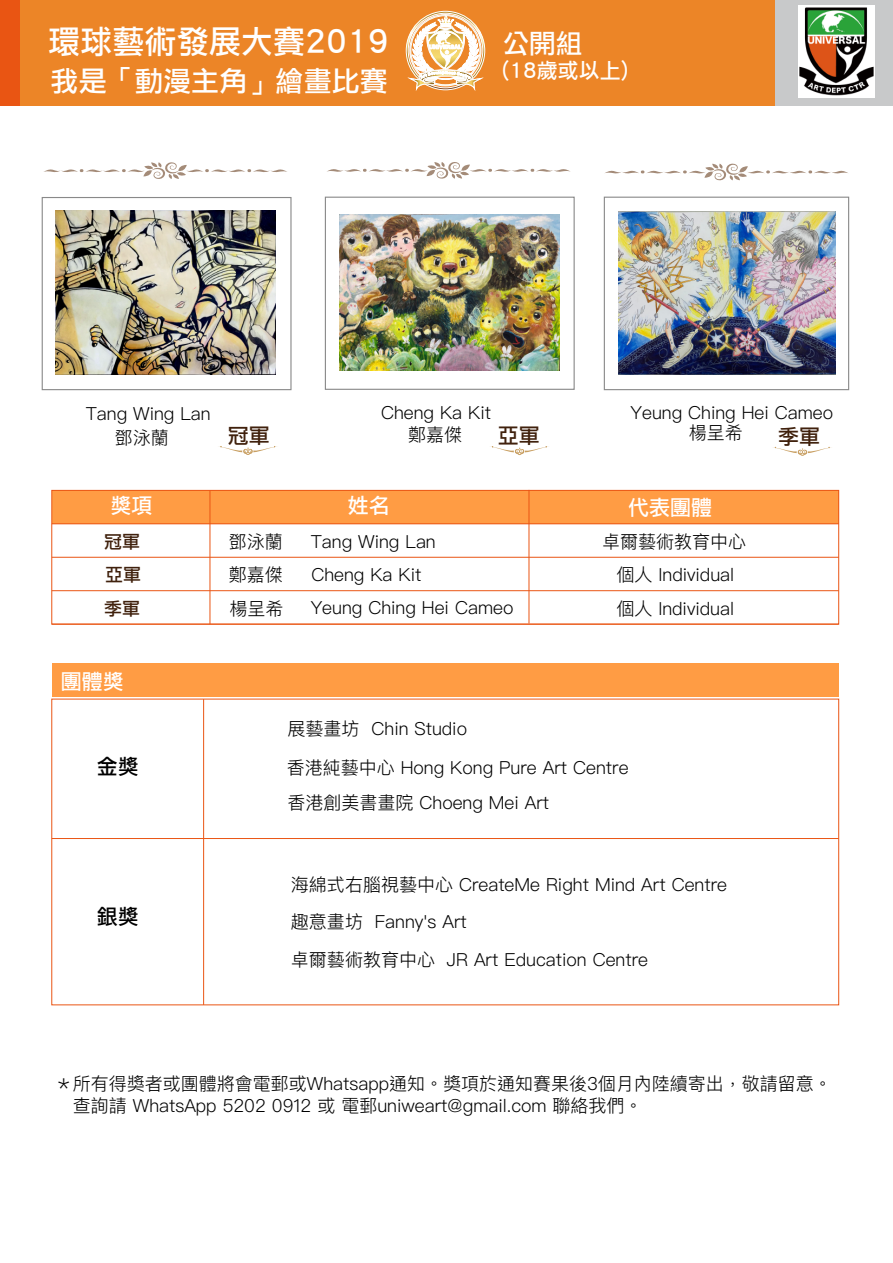
<style>
.page{position:relative;width:893px;height:1263px;background:#fff}
.page>*{position:absolute;margin:0;border:0;box-sizing:border-box;transform-origin:0 0}
.t1{font:32.1px "Li Hei Pro";color:#fff}
.t2{font:28.05px "Li Hei Pro";color:#fff}
.t3{font:26.7px "Li Hei Pro";color:#fff}
.t4{font:21px "Li Hei Pro";color:#fff}
.t5{font:21px "Li Hei Pro";color:#40210d}
.t6{font:21px "Li Hei Pro";color:#000}
.t7{font:300 18px/21.6px "Ping Fang HK";color:#000}
.t8{font:18px "Li Hei Pro";color:#40210d}
</style>
<div class="page">
<div style="left:42px;top:197px;width:250px;height:193px;background:#fff;border:1px solid #898989"></div>
<div style="left:52px;top:490px;width:787px;height:34px;background:#ff9c44"></div>
<div style="left:52px;top:663px;width:787px;height:34px;background:#ff9c44"></div>
<div style="left:0;top:0;width:775px;height:105px;background:#ec8527"></div>
<div style="left:775px;top:0;width:118px;height:105px;background:#c8c9ca"></div>
<img style="left:798px;top:6px;width:77px;height:92px">
<div style="left:0;top:0;width:20px;height:105px;background:#e95513"></div>
<div style="left:51px;top:490px;width:788px;height:134px;border:1px solid #ea5514"></div>
<hr style="left:52px;top:624px;width:787px;height:1px;background:#ea5514">
<hr style="left:52px;top:590px;width:787px;height:1px;background:#ea5514">
<hr style="left:52px;top:557px;width:787px;height:1px;background:#ea5514">
<hr style="left:52px;top:523px;width:787px;height:1px;background:#ea5514">
<hr style="left:529px;top:490px;width:1px;height:133px;background:#ea5514">
<hr style="left:210px;top:490px;width:1px;height:134px;background:#ea5514">
<hr style="left:203px;top:699px;width:1px;height:306px;background:#ea5514">
<hr style="left:52px;top:838px;width:787px;height:1px;background:#ea5514">
<svg style="left:44px;top:162px;width:243px;height:17px"></svg>
<div style="left:325px;top:197px;width:250px;height:193px;background:#fff;border:1px solid #898989"></div>
<svg style="left:327px;top:162px;width:244px;height:17px"></svg>
<div style="left:604px;top:197px;width:245px;height:193px;background:#fff;border:1px solid #898989"></div>
<svg style="left:605px;top:163px;width:243px;height:18px"></svg>
<svg style="left:219px;top:446px;width:58px;height:9px"></svg>
<svg style="left:490px;top:446px;width:59px;height:9px"></svg>
<svg style="left:773px;top:447px;width:59px;height:9px"></svg>
<img style="left:55px;top:211px;width:221px;height:163px">
<img style="left:340px;top:215px;width:219px;height:155px">
<img style="left:619px;top:212px;width:217px;height:163px">
<svg style="left:406px;top:11px;width:79px;height:80px"></svg>
<h1 class="t1" style="left:48px;top:26px;width:342px">環球藝術發展大賽2019</h1>
<h2 class="t2" style="left:51px;top:67px;width:339px">我是「動漫主角」繪畫比賽</h2>
<h3 class="t3" style="left:502px;top:30px;width:82px">公開組</h3>
<p class="t4" style="left:502px;top:60px;width:127px">(18歲或以上)</p>
<p class="t7" style="left:86px;top:403px;width:127px">Tang Wing Lan</p>
<p class="t7" style="left:115px;top:426px;width:55px">鄧泳蘭</p>
<p class="t5" style="left:228px;top:425px;width:43px">冠軍</p>
<p class="t7" style="left:381px;top:401px;width:112px">Cheng Ka Kit</p>
<p class="t7" style="left:408px;top:423px;width:55px">鄭嘉傑</p>
<p class="t5" style="left:498px;top:425px;width:43px">亞軍</p>
<p class="t7" style="left:630px;top:401px;width:204px">Yeung Ching Hei Cameo</p>
<p class="t7" style="left:689px;top:422px;width:55px">楊呈希</p>
<p class="t5" style="left:778px;top:426px;width:43px">季軍</p>
<p class="t4" style="left:110px;top:495px;width:43px">獎項</p>
<p class="t4" style="left:348px;top:495px;width:43px">姓名</p>
<p class="t4" style="left:628px;top:497px;width:85px">代表團體</p>
<p class="t7" style="left:602px;top:530px;width:145px">卓爾藝術教育中心</p>
<p class="t7" style="left:229px;top:530px;width:55px">鄧泳蘭</p>
<p class="t8" style="left:104px;top:532px;width:37px">冠軍</p>
<p class="t7" style="left:311px;top:530px;width:127px">Tang Wing Lan</p>
<p class="t8" style="left:105px;top:565px;width:37px">亞軍</p>
<p class="t8" style="left:104px;top:599px;width:37px">季軍</p>
<p class="t4" style="left:61px;top:670px;width:65px">團體獎</p>
<p class="t6" style="left:97px;top:755px;width:43px">金獎</p>
<p class="t6" style="left:97px;top:905px;width:43px">銀獎</p>
<p class="t7" style="left:229px;top:564px;width:55px">鄭嘉傑</p>
<p class="t7" style="left:311px;top:564px;width:112px">Cheng Ka Kit</p>
<p class="t7" style="left:616px;top:564px;width:119px">個人 Individual</p>
<p class="t7" style="left:230px;top:597px;width:55px">楊呈希</p>
<p class="t7" style="left:311px;top:597px;width:204px">Yeung Ching Hei Cameo</p>
<p class="t7" style="left:616px;top:597px;width:119px">個人 Individual</p>
<p class="t7" style="left:287px;top:717px;width:181px">展藝畫坊 Chin Studio</p>
<p class="t7" style="left:287px;top:749px;width:343px;line-height:35px">香港純藝中心 Hong Kong Pure Art Centre香港創美書畫院 Choeng Mei Art</p>
<p class="t7" style="left:291px;top:873px;width:438px">海綿式右腦視藝中心 CreateMe Right Mind Art Centre</p>
<p class="t7" style="left:291px;top:910px;width:177px">趣意畫坊 Fanny's Art</p>
<p class="t7" style="left:291px;top:948px;width:359px">卓爾藝術教育中心 JR Art Education Centre</p>
<p class="t7" style="left:73px;top:1073px;width:760px;text-indent:-18px">＊所有得獎者或團體將會電郵或Whatsapp通知。獎項於通知賽果後3個月內陸續寄出，敬請留意。查詢請 WhatsApp 5202 0912 或 電郵uniweart@gmail.com 聯絡我們。</p>
</div>
